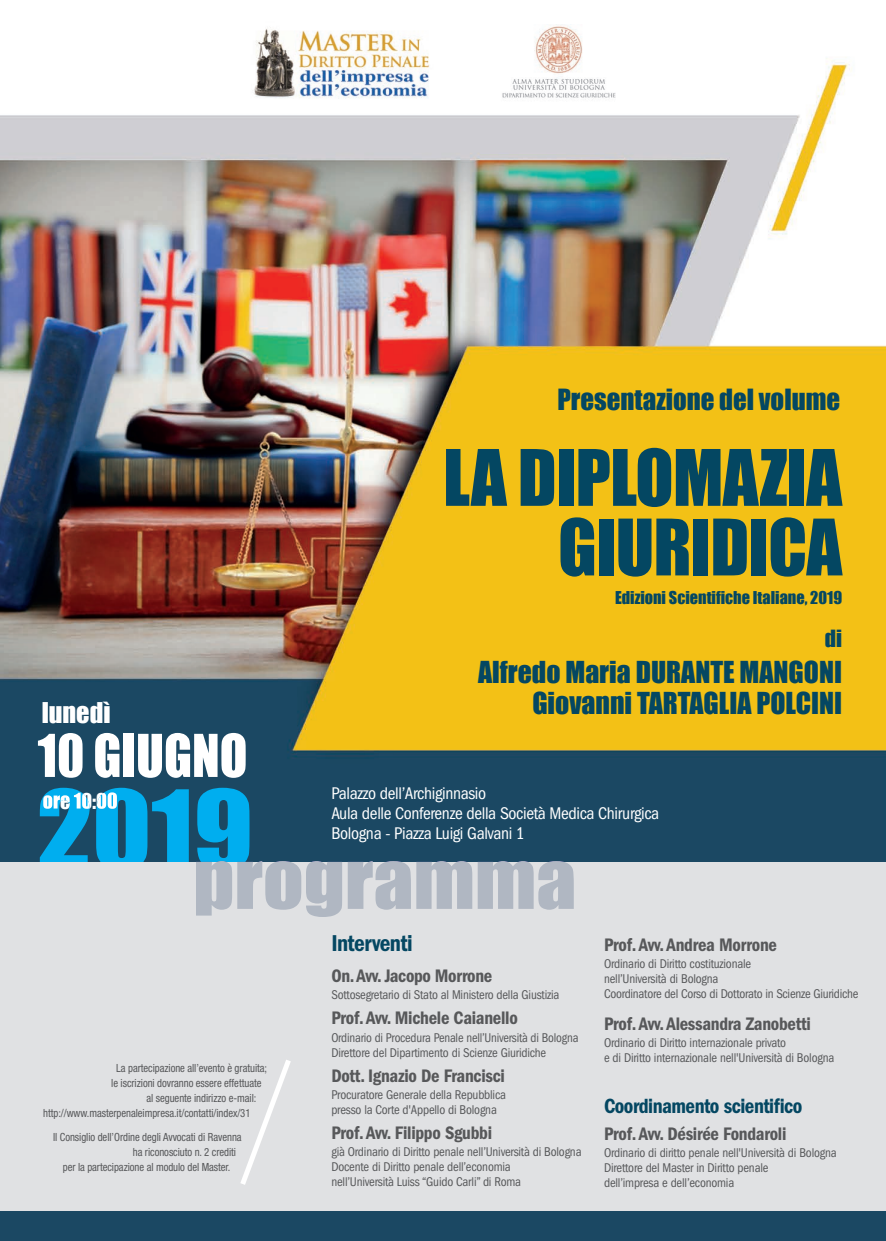
<style>
.page{position:relative;width:886px;height:1241px;background:#fff}
.page>*{position:absolute;margin:0;border:0;box-sizing:border-box;transform-origin:0 0}
.t1{font:71.88px/69.5px "Impact";letter-spacing:-.01em;color:#044762;text-align:right}
.t2{font:54.5px "Impact";color:#fff;scale:.93 1}
.t3{font:27.75px/30.2px "Impact";color:#044762;text-align:right}
.t4{font:26.75px "Impact";color:#044762}
.t5{font:26.25px "Impact";color:#fff}
.t6{font:23.75px "ITC Franklin Gothic Std Dm Cd";letter-spacing:-.025em;color:#044762}
.t7{font:21.75px "Impact";color:#044762}
.t8{font:21.25px "ITC Franklin Gothic Std Dm Cd";letter-spacing:-.025em;color:#044762}
.t9{font:20px "Impact";color:#fff}
.t10{font:18.75px "ITC Franklin Gothic Std Dm Cd";letter-spacing:-.015em;color:#57585a}
.t11{font:condensed 17.5px/20px "ITC Franklin Gothic Std";letter-spacing:-.02em;color:#fff}
.t12{font:16.25px "Impact";color:#044762}
.t13{font:condensed 13.12px/15px "ITC Franklin Gothic Std";letter-spacing:-.015em;color:#57585a}
.t14{font:condensed 13.12px/15px "ITC Franklin Gothic Std";letter-spacing:-.015em;color:#57585a;scale:.96 1}
.t15{font:condensed 11.25px "Helvetica Neue LT Std";letter-spacing:-.005em;color:#57585a;scale:.95 1}
</style>
<div class="page">
<img style="left:0;top:58px;width:886px;height:1182px">
<img style="left:246px;top:29px;width:197px;height:80px">
<img style="left:496px;top:25px;width:127px;height:76px">
<img style="left:40px;top:787px;width:209px;height:74px">
<svg style="left:43px;top:792px;width:74px;height:16px"></svg>
<div style="left:0;top:861px;width:886px;height:348px;background:#e0e1e3"></div>
<svg style="left:240px;top:1060px;width:51px;height:125px"></svg>
<img style="left:196px;top:860px;width:276px;height:1px">
<img style="left:201px;top:860px;width:45px;height:1px">
<svg style="left:196px;top:861px;width:276px;height:55px"></svg>
<h3 class="t5" style="left:42px;top:696px;width:70px">lunedì</h3>
<h2 class="t2" style="left:38px;top:721px;width:227px">10 GIUGNO</h2>
<h3 class="t9" style="left:43px;top:788px;width:76px">ore 10:00</h3>
<p class="t15" style="left:116px;top:1063px;width:160px">La partecipazione all’evento è gratuita;</p>
<p class="t15" style="left:111px;top:1078px;width:160px">le iscrizioni dovranno essere effettuate</p>
<p class="t15" style="left:147px;top:1093px;width:117px">al seguente indirizzo e-mail:</p>
<p class="t15" style="left:43px;top:1108px;width:220px">http://www.masterpenaleimpresa.it/contatti/index/31</p>
<p class="t15" style="left:53px;top:1132px;width:200px">Il Consiglio dell’Ordine degli Avvocati di Ravenna</p>
<p class="t15" style="left:133px;top:1147px;width:110px">ha riconosciuto n. 2 crediti</p>
<p class="t15" style="left:63px;top:1162px;width:178px">per la partecipazione al modulo del Master.</p>
<h3 class="t4" style="left:557px;top:383px;width:284px">Presentazione del volume</h3>
<h1 class="t1" style="left:443px;top:442px;width:401px">LA DIPLOMAzIA<br>GIURIDICA</h1>
<p class="t12" style="left:615px;top:588px;width:229px">Edizioni Scientifiche Italiane, 2019</p>
<h3 class="t7" style="left:825px;top:625px;width:19px">di</h3>
<h3 class="t3" style="left:478px;top:657px;width:365px">Alfredo Maria DURANTE MANGONI<br>Giovanni TARTAGLIA POLCINI</h3>
<h3 class="t11" style="left:331px;top:784px;width:329px">Palazzo dell’Archiginnasio<br>Aula delle Conferenze della Società Medica Chirurgica<br>Bologna - Piazza Luigi Galvani 1</h3>
<h3 class="t6" style="left:331px;top:934px;width:83px">Interventi</h3>
<h3 class="t10" style="left:331px;top:969px;width:162px">On. Avv. Jacopo Morrone</h3>
<p class="t13" style="left:331px;top:988px;width:230px">Sottosegretario di Stato al Ministero della Giustizia</p>
<h3 class="t10" style="left:331px;top:1011px;width:188px">Prof. Avv. Michele Caianello</h3>
<p class="t14" style="left:331px;top:1030px;width:259px">Ordinario di Procedura Penale nell’Università di Bologna<br>Direttore del Dipartimento di Scienze Giuridiche</p>
<h3 class="t10" style="left:331px;top:1068px;width:175px">Dott. Ignazio De Francisci</h3>
<p class="t13" style="left:331px;top:1087px;width:176px">Procuratore Generale della Repubblica presso la Corte d'Appello di Bologna</p>
<h3 class="t10" style="left:331px;top:1126px;width:162px">Prof. Avv. Filippo Sgubbi</h3>
<p class="t13" style="left:331px;top:1145px;width:252px">già Ordinario di Diritto penale nell’Università di Bologna<br>Docente di Diritto penale dell’economia<br>nell’Università Luiss “Guido Carli” di Roma</p>
<h3 class="t10" style="left:604px;top:938px;width:174px">Prof. Avv. Andrea Morrone</h3>
<p class="t13" style="left:604px;top:957px;width:256px">Ordinario di Diritto costituzionale<br>nell’Università di Bologna<br>Coordinatore del Corso di Dottorato in Scienze Giuridiche</p>
<h3 class="t10" style="left:604px;top:1017px;width:208px">Prof. Avv. Alessandra Zanobetti</h3>
<p class="t13" style="left:604px;top:1036px;width:232px">Ordinario di Diritto internazionale privato<br>e di Diritto internazionale nell'Università di Bologna</p>
<h3 class="t8" style="left:604px;top:1098px;width:200px">Coordinamento scientifico</h3>
<h3 class="t10" style="left:604px;top:1127px;width:184px">Prof. Avv. Désirée Fondaroli</h3>
<p class="t13" style="left:604px;top:1146px;width:234px">Ordinario di diritto penale nell'Università di Bologna<br>Direttore del Master in Diritto penale<br>dell’impresa e dell’economia</p>
</div>
